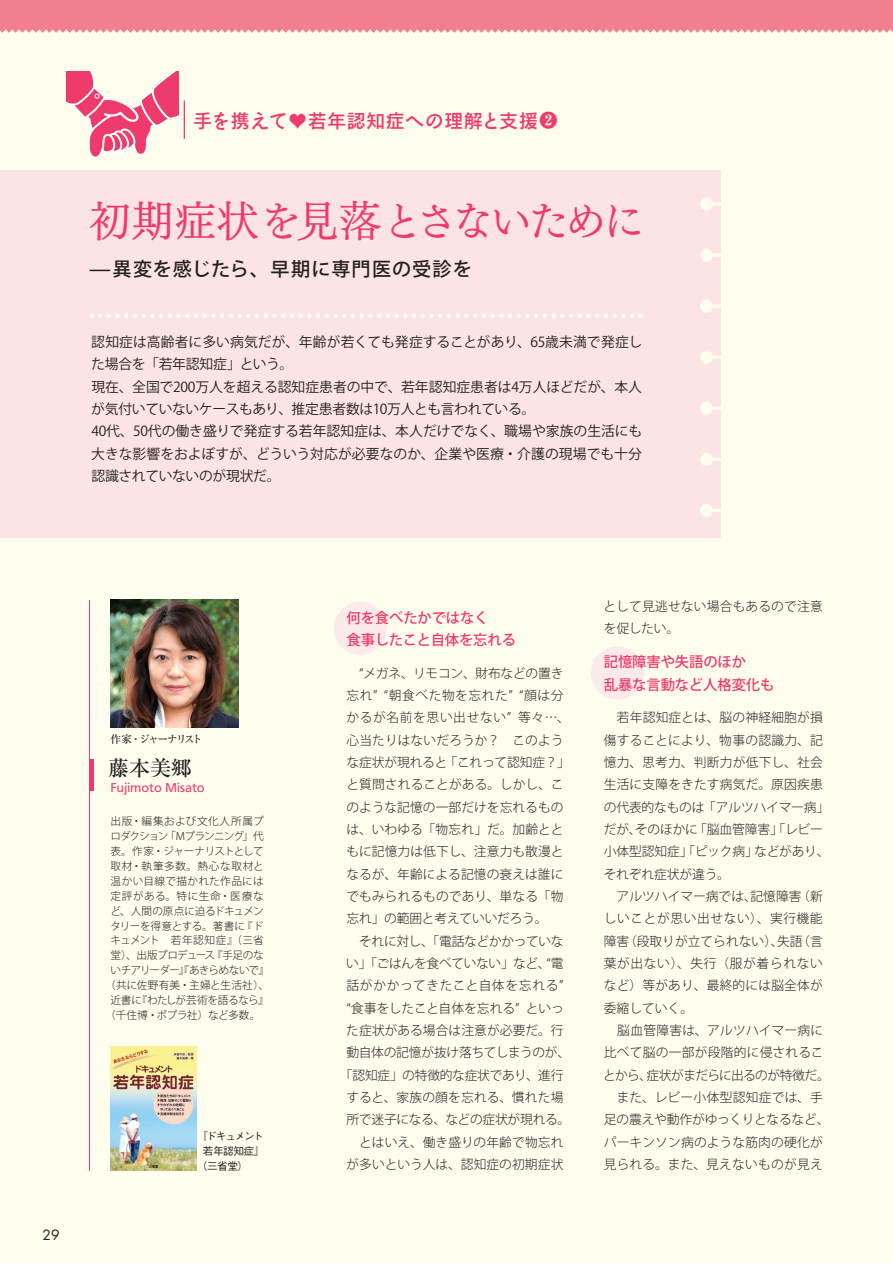
<style>
.page{position:relative;width:893px;height:1263px;background:#fffdee}
.page>*{position:absolute;margin:0;border:0;box-sizing:border-box;transform-origin:0 0}
.t1{font:42.45px "Tsuku Min Pro RB";letter-spacing:-.09em;color:#ef3b6b}
.t2{font:500 21.3px "Ryumin Pro";color:#231f20}
.t3{font:500 19.2px "Koz Go Pro";letter-spacing:.055em;color:#231f20}
.t4{font:19.2px "Rodin Bokutoh Pro DB";letter-spacing:.02em;color:#ef3b6b}
.t5{font:500 14.4px/22.4px "Koz Go Pro";letter-spacing:-.01em;color:#ef3b6b}
.t6{font:13.8px/22.4px "Koz Go Pro";letter-spacing:-.01em;color:#231f20}
.t7{font:13.8px "Futura";color:#231f20}
.t8{font:300 12.75px/22.4px "Koz Go Pro";letter-spacing:.005em;color:#231f20}
.t9{font:300 12.75px "Koz Go Pro";letter-spacing:-.015em;color:#231f20}
.t10{font:300 12.75px "Koz Go Pro";letter-spacing:-.02em;color:#231f20}
.t11{font:300 12.75px "Koz Go Pro";letter-spacing:.045em;color:#231f20}
.t12{font:300 12.75px "Koz Go Pro";letter-spacing:-.025em;color:#231f20}
.t13{font:300 12.75px "Koz Go Pro";letter-spacing:.04em;color:#231f20}
.t14{font:300 12.75px "Koz Go Pro";letter-spacing:.05em;color:#231f20}
.t15{font:300 12.75px "Koz Go Pro";letter-spacing:-.05em;color:#231f20}
.t16{font:12.75px "Frutiger";letter-spacing:-.015em;color:#ef3b6b}
.t17{font:300 10.65px/14.9px "Koz Go Pro";letter-spacing:-.015em;color:#231f20}
.t18{font:300 10.65px "Koz Go Pro";letter-spacing:-.035em;color:#231f20}
.t19{font:300 10.65px "Koz Go Pro";letter-spacing:-.075em;color:#231f20}
.t20{font:500 10.65px "Gothic BBB Pro";letter-spacing:-.045em;color:#231f20}
.t21{font:300 10.65px "Koz Go Pro";letter-spacing:-.085em;color:#231f20}
.t22{font:300 10.65px/14.9px "Koz Go Pro";letter-spacing:.055em;color:#231f20;text-align:right}
.t23{font:300 10.65px "Koz Go Pro";letter-spacing:.01em;color:#231f20}
.t24{font:300 10.65px "Koz Go Pro";letter-spacing:-.07em;color:#231f20}
.t25{font:300 10.65px "Koz Go Pro";letter-spacing:.06em;color:#231f20}
.t26{font:300 10.65px "Koz Go Pro";letter-spacing:.035em;color:#231f20}
.t27{font:300 10.65px "Koz Go Pro";letter-spacing:.05em;color:#231f20}
.t28{font:500 10.65px "Ryumin Pro";letter-spacing:-.15em;color:#231f20}
.s1{font-family:"Ryumin Pro";font-weight:500;font-size:18px}
</style>
<div class="page">
<div style="left:0;top:170px;width:721px;height:368px;background:#fde4e4"></div>
<div style="left:591px;top:646px;width:53px;height:53px;background:#fdeaea;border-radius:50%"></div>
<div style="left:334px;top:602px;width:53px;height:53px;background:#fdeaea;border-radius:50%"></div>
<div style="left:89px;top:759px;width:5px;height:32px;background:#ef3b6b"></div>
<img style="left:111px;top:600px;width:127px;height:127px">
<hr style="left:89px;top:600px;width:1px;height:571px;background:#ef3b6b">
<div style="left:700px;top:197px;width:13px;height:14px;background:#fffdee;border-radius:50%"></div>
<hr style="left:707px;top:202px;width:24px;height:4px;background:#fffdee">
<div style="left:700px;top:248px;width:13px;height:14px;background:#fffdee;border-radius:50%"></div>
<hr style="left:707px;top:253px;width:24px;height:4px;background:#fffdee">
<div style="left:700px;top:299px;width:13px;height:14px;background:#fffdee;border-radius:50%"></div>
<hr style="left:707px;top:304px;width:24px;height:4px;background:#fffdee">
<div style="left:700px;top:351px;width:13px;height:13px;background:#fffdee;border-radius:50%"></div>
<hr style="left:707px;top:355px;width:24px;height:4px;background:#fffdee">
<div style="left:700px;top:402px;width:13px;height:13px;background:#fffdee;border-radius:50%"></div>
<hr style="left:707px;top:406px;width:24px;height:4px;background:#fffdee">
<div style="left:700px;top:453px;width:13px;height:13px;background:#fffdee;border-radius:50%"></div>
<hr style="left:707px;top:458px;width:24px;height:3px;background:#fffdee">
<div style="left:700px;top:504px;width:13px;height:13px;background:#fffdee;border-radius:50%"></div>
<hr style="left:707px;top:509px;width:24px;height:3px;background:#fffdee">
<img style="left:111px;top:1047px;width:85px;height:123px">
<svg style="left:0;top:0;width:893px;height:33px;background:#f28693"></svg>
<svg style="left:100px;top:314px;width:541px;height:4px"></svg>
<hr style="left:184px;top:101px;width:1px;height:38px;background:#ef3b6b">
<svg style="left:66px;top:71px;width:113px;height:87px"></svg>
<h3 class="t4" style="left:193px;top:108px;width:366px">手を携えて♥若年認知症への理解と支援<span class="s1">2</span></h3>
<h1 class="t1" style="left:89px;top:183px;width:557px">初期症状を見落とさないために</h1>
<h3 class="t3" style="left:89px;top:257px;width:384px">—異変を感じたら、早期に専門医の受診を</h3>
<p class="t6" style="left:91px;top:331px;width:553px">認知症は高齢者に多い病気だが、年齢が若くても発症することがあり、65歳未満で発症した場合を「若年認知症」という。<br>現在、全国で200万人を超える認知症患者の中で、若年認知症患者は4万人ほどだが、本人が気付いていないケースもあり、推定患者数は10万人とも言われている。<br>40代、50代の働き盛りで発症する若年認知症は、本人だけでなく、職場や家族の生活にも大きな影響をおよぼすが、どういう対応が必要なのか、企業や医療・介護の現場でも十分認識されていないのが現状だ。</p>
<p class="t7" style="left:43px;top:1225px;width:19px">29</p>
<p class="t28" style="left:111px;top:731px;width:32px">作家・</p>
<h2 class="t2" style="left:108px;top:751px;width:85px">藤本美郷</h2>
<p class="t16" style="left:110px;top:780px;width:96px">Fujimoto Misato</p>
<p class="t28" style="left:139px;top:731px;width:65px">ジャーナリスト</p>
<p class="t22" style="left:110px;top:814px;width:155px">出版・編集および文化人所属プ」代</p>
<p class="t17" style="left:110px;top:829px;width:59px">ロダクション</p>
<p class="t24" style="left:111px;top:844px;width:155px">表。作家・ジャーナリストとして</p>
<p class="t25" style="left:111px;top:859px;width:155px">取材・執筆多数。熱心な取材と</p>
<p class="t26" style="left:111px;top:874px;width:155px">温かい目線で描かれた作品には</p>
<p class="t27" style="left:111px;top:889px;width:155px">定評がある。特に生命・医療な</p>
<p class="t17" style="left:110px;top:903px;width:155px">ど、人間の原点に迫るドキュメン</p>
<p class="t17" style="left:242px;top:918px;width:23px">『ド</p>
<p class="t19" style="left:165px;top:829px;width:80px">「Mプランニング</p>
<p class="t18" style="left:110px;top:919px;width:136px">タリーを得意とする。著書に</p>
<p class="t17" style="left:111px;top:933px;width:155px">キュメント　若年認知症』（三省</p>
<p class="t17" style="left:212px;top:948px;width:53px">『手足のな</p>
<p class="t19" style="left:111px;top:948px;width:106px">堂）、出版プロデュース</p>
<p class="t21" style="left:111px;top:963px;width:160px">いチアリーダー』『あきらめないで『</p>
<p class="t23" style="left:105px;top:978px;width:165px">（共に佐野有美・主婦と生活社、(</p>
<p class="t18" style="left:137px;top:993px;width:134px">『わたしが芸術を語るなら『</p>
<p class="t17" style="left:105px;top:993px;width:157px;text-indent:5px">近書に<br>（千住博・ポプラ社）など多数。</p>
<p class="t20" style="left:197px;top:1127px;width:68px">『ドキュメント</p>
<p class="t20" style="left:203px;top:1142px;width:63px">若年認知症『</p>
<p class="t20" style="left:197px;top:1157px;width:53px">（三省堂(</p>
<p class="t5" style="left:346px;top:607px;width:171px">何を食べたかではなく<br>食事したこと自体を忘れる</p>
<p class="t9" style="left:347px;top:665px;width:218px">　“メガネ、リモコン、財布などの置き</p>
<p class="t13" style="left:346px;top:687px;width:218px">忘れ” “朝食べた物を忘れた” “顔は分</p>
<p class="t8" style="left:518px;top:707px;width:53px">等々...、</p>
<p class="t11" style="left:346px;top:709px;width:166px">かるが名前を思い出せない”</p>
<p class="t8" style="left:346px;top:729px;width:219px">心当たりはないだろうか？　このよう</p>
<p class="t9" style="left:445px;top:754px;width:127px">「これって認知症?「</p>
<p class="t8" style="left:346px;top:751px;width:102px">な症状が現れると</p>
<p class="t8" style="left:346px;top:774px;width:219px">と質問されることがある。しかし、こ</p>
<p class="t8" style="left:346px;top:796px;width:219px">のような記憶の一部だけを忘れるもの</p>
<p class="t8" style="left:346px;top:818px;width:219px">は、いわゆる「物忘れ」だ。加齢とと</p>
<p class="t8" style="left:346px;top:841px;width:219px">もに記憶力は低下し、注意力も散漫と</p>
<p class="t8" style="left:346px;top:863px;width:219px">なるが、年齢による記憶の衰えは誰に</p>
<p class="t8" style="left:346px;top:885px;width:219px">でもみられるものであり、単なる「物</p>
<p class="t9" style="left:346px;top:910px;width:202px">忘れ」の範囲と考えていいだろう。</p>
<p class="t12" style="left:346px;top:933px;width:219px">　それに対し、「電話などかかっていな</p>
<p class="t12" style="left:346px;top:955px;width:219px">い」「ごはんを食べていない」など、“電</p>
<p class="t11" style="left:346px;top:977px;width:219px">話がかかってきたこと自体を忘れる“</p>
<p class="t8" style="left:526px;top:997px;width:39px">といっ</p>
<p class="t8" style="left:346px;top:997px;width:175px">“食事をしたこと自体を忘れる”</p>
<p class="t8" style="left:346px;top:1019px;width:219px">た症状がある場合は注意が必要だ。行</p>
<p class="t10" style="left:346px;top:1044px;width:225px">動自体の記憶が抜け落ちてしまうのが、</p>
<p class="t10" style="left:340px;top:1067px;width:225px">「認知症」の特徴的な症状であり、進行</p>
<p class="t8" style="left:346px;top:1086px;width:219px">すると、家族の顔を忘れる、慣れた場</p>
<p class="t10" style="left:346px;top:1111px;width:225px">所で迷子になる、などの症状が現れる。</p>
<p class="t8" style="left:347px;top:1131px;width:218px">　とはいえ、働き盛りの年齢で物忘れ</p>
<p class="t8" style="left:346px;top:1153px;width:218px">が多いという人は、認知症の初期症状</p>
<p class="t8" style="left:604px;top:595px;width:221px">として見逃せない場合もあるので注意を促したい。</p>
<p class="t5" style="left:604px;top:651px;width:172px">記憶障害や失語のほか<br>乱暴な言動など人格変化も</p>
<p class="t8" style="left:604px;top:707px;width:221px">　若年認知症とは、脳の神経細胞が損</p>
<p class="t8" style="left:604px;top:729px;width:221px">傷することにより、物事の認識力、記</p>
<p class="t8" style="left:604px;top:751px;width:221px">憶力、思考力、判断力が低下し、社会</p>
<p class="t8" style="left:604px;top:774px;width:221px">生活に支障をきたす病気だ。原因疾患</p>
<p class="t9" style="left:604px;top:799px;width:227px">の代表的なものは「アルツハイマー病「</p>
<p class="t8" style="left:694px;top:818px;width:130px">「脳血管障害」「レビー</p>
<p class="t8" style="left:604px;top:818px;width:40px">だが、</p>
<p class="t8" style="left:635px;top:818px;width:64px">そのほかに</p>
<p class="t8" style="left:754px;top:841px;width:77px">などがあり、</p>
<p class="t8" style="left:604px;top:841px;width:156px">小体型認知症」「ピック病」それぞれ症状が違う。</p>
<p class="t8" style="left:750px;top:885px;width:53px">記憶障害</p>
<p class="t8" style="left:604px;top:885px;width:155px">　アルツハイマー病では、</p>
<p class="t11" style="left:604px;top:910px;width:220px">しいことが思い出せない）、実行機能</p>
<p class="t8" style="left:797px;top:930px;width:27px">（言</p>
<p class="t8" style="left:797px;top:885px;width:27px">（新</p>
<p class="t8" style="left:624px;top:930px;width:161px">（段取りが立てられない）、</p>
<p class="t8" style="left:604px;top:930px;width:27px">障害</p>
<p class="t14" style="left:604px;top:955px;width:221px">葉が出ない）、失行（服が着られない</p>
<p class="t8" style="left:604px;top:974px;width:220px">など）等があり、最終的には脳全体が</p>
<p class="t8" style="left:604px;top:997px;width:91px">委縮していく。</p>
<p class="t8" style="left:604px;top:1019px;width:221px">　脳血管障害は、アルツハイマー病に</p>
<p class="t8" style="left:604px;top:1041px;width:221px">比べて脳の一部が段階的に侵されるこ</p>
<p class="t15" style="left:646px;top:1067px;width:185px">症状がまだらに出るのが特徴だ。</p>
<p class="t8" style="left:777px;top:930px;width:27px">失語</p>
<p class="t8" style="left:603px;top:1064px;width:228px">とから、<br>　また、レビー小体型認知症では、手足の震えや動作がゆっくりとなるなど、パーキンソン病のような筋肉の硬化が見られる。また、見えないものが見え</p>
</div>
